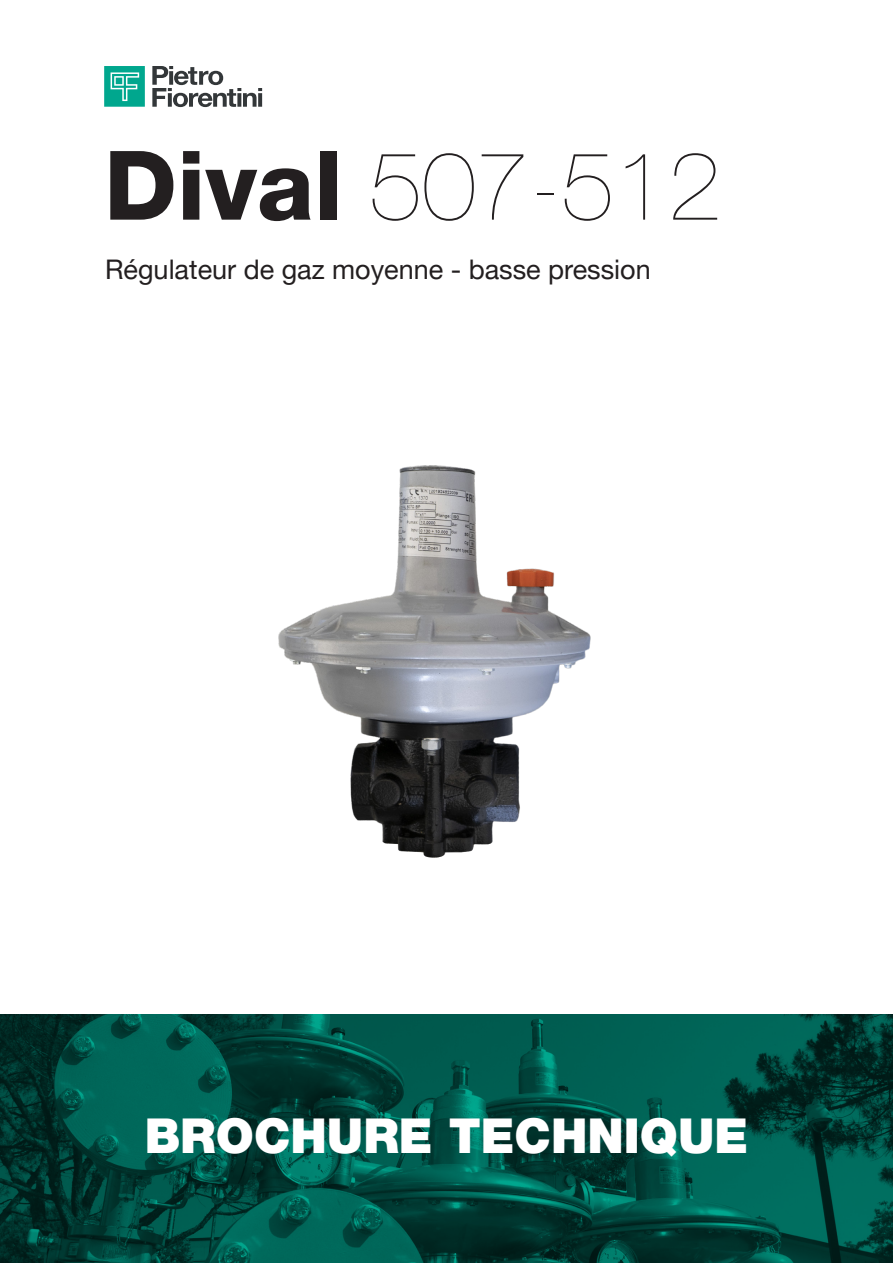
<style>
.page{position:relative;width:893px;height:1263px;background:#fff}
.page>*{position:absolute;margin:0;border:0;box-sizing:border-box;transform-origin:0 0}
.t1{font:200 96px "Helvetica Neue LT Pro";color:#231f20}
.t2{font:900 48px "Helvetica Neue LT Pro";color:#fff}
.t3{font:27px "Helvetica Neue LT Pro";color:#231f20}
.s1{font-weight:800}
</style>
<div class="page">
<svg style="left:152px;top:66px;width:110px;height:41px"></svg>
<svg style="left:258px;top:93px;width:4px;height:14px"></svg>
<svg style="left:104px;top:66px;width:41px;height:41px;background:#28b49f"></svg>
<img style="left:278px;top:465px;width:313px;height:393px">
<svg style="left:0;top:1014px;width:893px;height:249px;background:#004d43"></svg>
<p class="t1" style="left:104px;top:130px;width:619px"><span class="s1">Dival</span> 507-512</p>
<p class="t3" style="left:105px;top:253px;width:547px">Régulateur de gaz moyenne - basse pression</p>
<p class="t2" style="left:145px;top:1106px;width:605px">BROCHURE TECHNIQUE</p>
</div>
